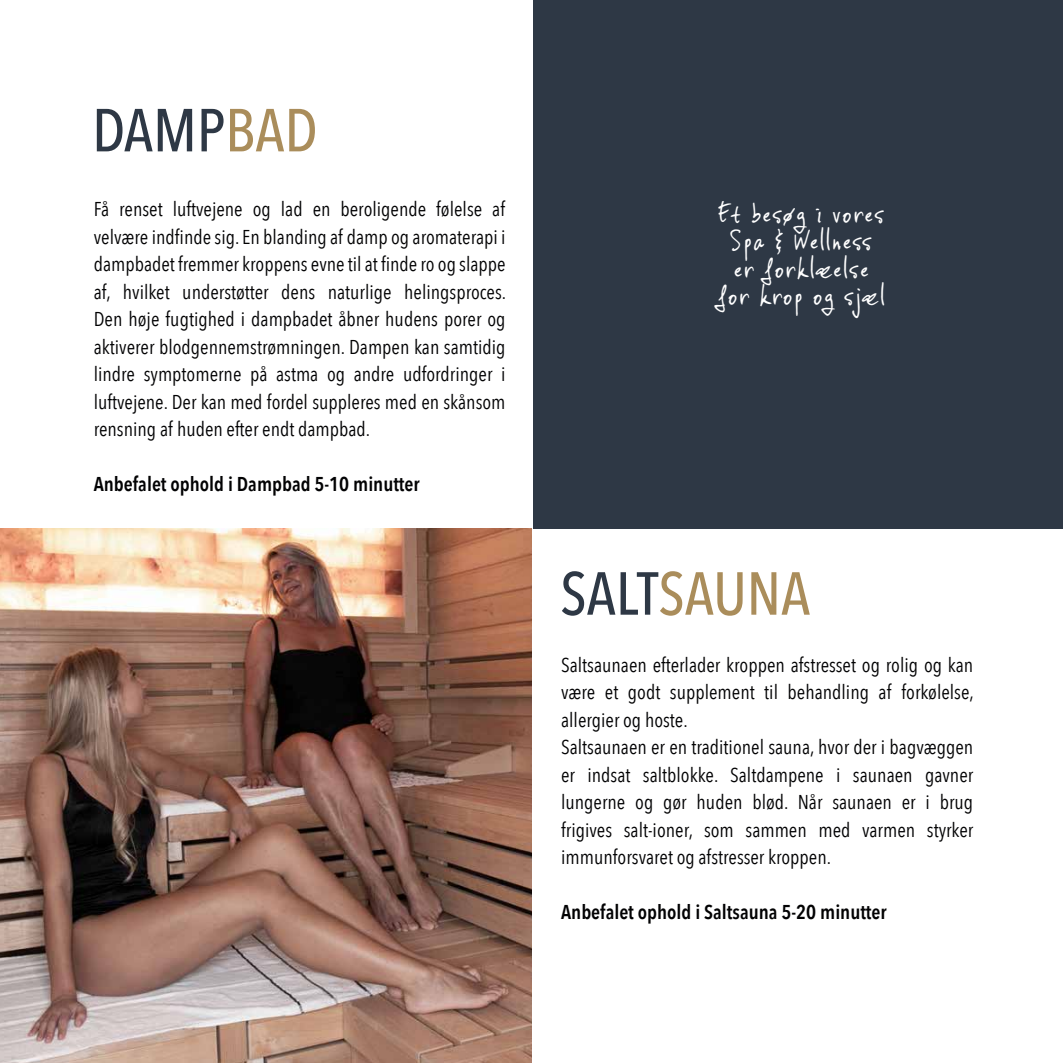
<style>
.page{position:relative;width:1063px;height:1063px;background:#fff}
.page>*{position:absolute;margin:0;border:0;box-sizing:border-box;transform-origin:0 0}
.t1{font:500 60px "Avenir Next Condensed";color:#aa8d5b}
.t2{font:500 60px "Avenir Next Condensed";color:#2e3845}
.t3{font:30px/27.5px "Vinc Hand";color:#fff;text-align:center}
.t4{font:20px/27.5px "Avenir Next Condensed";color:#020203}
.t5{font:600 20px "Avenir Next Condensed";color:#020203}
.s1{color:#aa8d5b}
.s2{color:#2e3845}
</style>
<div class="page">
<img style="left:0;top:529px;width:532px;height:534px">
<div style="left:533px;top:0;width:530px;height:529px;background:#2e3845"></div>
<h1 class="t2" style="left:92px;top:96px;width:227px">DAMP<span class="s1">BAD</span></h1>
<p class="t4" style="left:94px;top:197px;width:414px;text-align:justify">Få renset luftvejene og lad en beroligende følelse af velvære indfinde sig. En blanding af damp og aromaterapi i dampbadet fremmer kroppens evne til at finde ro og slappe af, hvilket understøtter dens naturlige helingsproces.<br>Den høje fugtighed i dampbadet åbner hudens porer og aktiverer blodgennemstrømningen. Dampen kan samtidig lindre symptomerne på astma og andre udfordringer i luftvejene. Der kan med fordel suppleres med en skånsom rensning af huden efter endt dampbad.</p>
<p class="t5" style="left:94px;top:472px;width:327px">Anbefalet ophold i Dampbad 5-10 minutter</p>
<h2 class="t3" style="left:717px;top:203px;width:170px">Et besøg i vores<br>Spa &amp; Wellness er forklæelse for krop og sjæl</h2>
<h1 class="t1" style="left:560px;top:559px;width:252px"><span class="s2">SALT</span>SAUNA</h1>
<p class="t4" style="left:561px;top:653px;width:414px">Saltsaunaen efterlader kroppen afstresset og rolig og kan være et godt supplement til behandling af forkølelse, allergier og hoste.<br>Saltsaunaen er en traditionel sauna, hvor der i bagvæggen er indsat saltblokke. Saltdampene i saunaen gavner lungerne og gør huden blød. Når saunaen er i brug frigives salt-ioner, som sammen med varmen styrker immunforsvaret og afstresser kroppen.</p>
<p class="t5" style="left:561px;top:900px;width:327px">Anbefalet ophold i Saltsauna 5-20 minutter</p>
</div>
